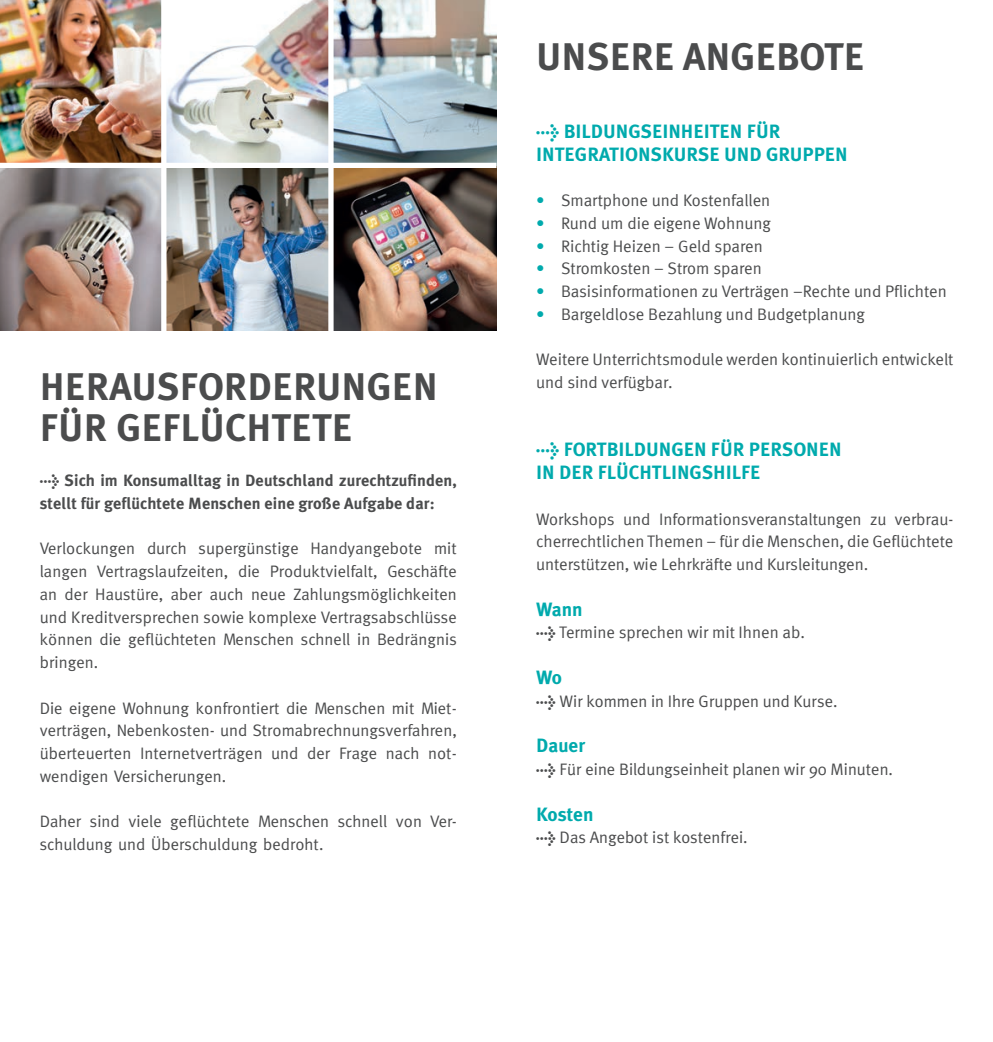
<style>
.page{position:relative;width:993px;height:1042px;background:#fff}
.page>*{position:absolute;margin:0;border:0;box-sizing:border-box;transform-origin:0 0}
.t1{font:700 38.5px/40.2px "Meta Plus";letter-spacing:.005em;color:#4b4c4d}
.t2{font:700 19.25px/22.8px "Meta Plus";color:#00aaad}
.t3{font:16.62px/22.8px "Meta";letter-spacing:.005em;color:#4b4c4d;text-align:justify}
.t4{font:16.62px/22.8px "Meta Normal";color:#4b4c4d}
.t5{font:16.62px "Meta Plus Normal";color:#4b4c4d}
.t6{font:700 16.28px/22.8px "Meta Plus";letter-spacing:.005em;color:#4b4c4d}
.s1{font-family:"Meta Bold Expert";font-weight:400}
.s2{color:#00aaad}
.s3{font-family:"Meta Bold Expert";font-size:16.28px}
</style>
<div class="page">
<img style="left:0;top:0;width:496px;height:331px">
<div style="left:0;top:163px;width:496px;height:5px;background:#fff"></div>
<div style="left:161px;top:0;width:5px;height:339px;background:#fff"></div>
<div style="left:328px;top:0;width:5px;height:339px;background:#fff"></div>
<h1 class="t1" style="left:40px;top:367px;width:399px">HERAUSFORDERUNGEN<br>FÜR GEFLÜCHTETE</h1>
<p class="t6" style="left:40px;top:469px;width:418px"><span class="s1">l</span> Sich im Konsumalltag in Deutschland zurechtzufinden, stellt für geflüchtete Menschen eine große Aufgabe dar:</p>
<p class="t3" style="left:40px;top:537px;width:418px">Verlockungen durch supergünstige Handyangebote mit langen Vertragslaufzeiten, die Produktvielfalt, Geschäfte an der Haustüre, aber auch neue Zahlungsmöglichkeiten und Kreditversprechen sowie komplexe Vertragsabschlüsse können die geflüchteten Menschen schnell in Bedrängnis bringen.</p>
<p class="t3" style="left:40px;top:696px;width:418px">Die eigene Wohnung konfrontiert die Menschen mit Miet&shy;verträgen, Nebenkosten- und Stromabrechnungsverfahren, überteuerten Internetverträgen und der Frage nach not&shy;wendigen Versicherungen.</p>
<p class="t3" style="left:40px;top:810px;width:418px">Daher sind viele geflüchtete Menschen schnell von Ver&shy;schuldung und Überschuldung bedroht.</p>
<h1 class="t1" style="left:536px;top:36px;width:329px">UNSERE ANGEBOTE</h1>
<p class="t2" style="left:536px;top:120px;width:313px"><span class="s1">l</span> BILDUNGSEINHEITEN FÜR<br>INTEGRATIONSKURSE UND GRUPPEN</p>
<p class="t4" style="left:536px;top:189px;width:235px"><span class="s2">•</span> Smartphone und Kostenfallen</p>
<p class="t4" style="left:536px;top:211px;width:236px"><span class="s2">•</span> Rund um die eigene Wohnung</p>
<p class="t4" style="left:536px;top:234px;width:228px"><span class="s2">•</span> Richtig Heizen – Geld sparen</p>
<p class="t4" style="left:536px;top:257px;width:227px"><span class="s2">•</span> Stromkosten – Strom sparen</p>
<p class="t4" style="left:536px;top:280px;width:412px"><span class="s2">•</span> Basisinformationen zu Verträgen –Rechte und Pflichten</p>
<p class="t4" style="left:536px;top:302px;width:330px"><span class="s2">•</span> Bargeldlose Bezahlung und Budgetplanung</p>
<p class="t4" style="left:536px;top:348px;width:418px">Weitere Unterrichtsmodule werden kontinuierlich entwickelt und sind verfügbar.</p>
<p class="t2" style="left:536px;top:438px;width:307px"><span class="s1">l</span> FORTBILDUNGEN FÜR PERSONEN<br>IN DER FLÜCHTLINGSHILFE</p>
<p class="t4" style="left:536px;top:507px;width:418px;text-align:justify">Workshops und Informationsveranstaltungen zu verbrau&shy;cherrechtlichen Themen – für die Menschen, die Geflüchtete unterstützen, wie Lehrkräfte und Kursleitungen.</p>
<p class="t2" style="left:536px;top:597px;width:48px">Wann</p>
<p class="t4" style="left:536px;top:621px;width:270px"><span class="s3">l</span> Termine sprechen wir mit Ihnen ab.</p>
<p class="t2" style="left:536px;top:666px;width:27px">Wo</p>
<p class="t5" style="left:536px;top:691px;width:303px"><span class="s3">l</span> Wir kommen in Ihre Gruppen und Kurse.</p>
<p class="t2" style="left:536px;top:734px;width:51px">Dauer</p>
<p class="t5" style="left:536px;top:759px;width:358px"><span class="s3">l</span> Für eine Bildungseinheit planen wir 90 Minuten.</p>
<p class="t2" style="left:536px;top:802px;width:59px">Kosten</p>
<p class="t5" style="left:536px;top:828px;width:213px"><span class="s3">l</span> Das Angebot ist kostenfrei.</p>
</div>
